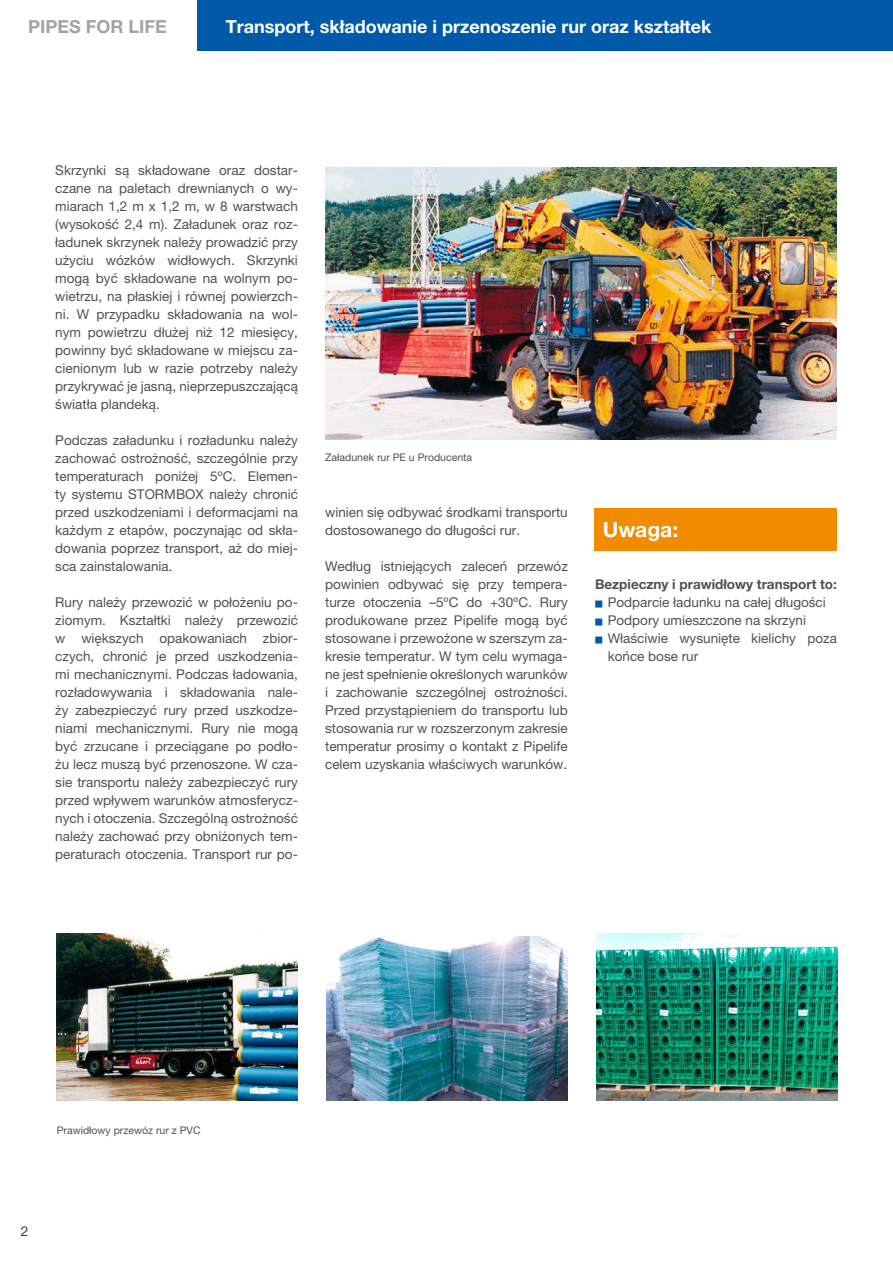
<style>
.page{position:relative;width:893px;height:1263px;background:#fff}
.page>*{position:absolute;margin:0;border:0;box-sizing:border-box;transform-origin:0 0}
.t1{font:700 21px "Helvetica Neue LT Pro";color:#fff}
.t2{font:700 18px "Helvetica Neue LT Pro";color:#fff}
.t3{font:700 18px "Helvetica Neue LT Pro";color:#a3a3a7}
.t4{font:13.5px/18px "Helvetica Neue LT Pro";color:#504f53;text-align:justify}
.t5{font:700 13.5px "Helvetica Neue LT Pro";color:#504f53}
.t6{font:300 13.5px "Helvetica Neue LT Pro";color:#000}
.t7{font:10.5px "Helvetica Neue LT Pro";color:#504f53}
.s1{font-family:"Newspaper Pi PL";font-size:10.5px;color:#005aa9}
</style>
<div class="page">
<div style="left:197px;top:0;width:696px;height:51px;background:#005aa9"></div>
<img style="left:326px;top:168px;width:511px;height:271px">
<img style="left:327px;top:936px;width:241px;height:165px">
<img style="left:596px;top:933px;width:242px;height:168px">
<img style="left:57px;top:933px;width:241px;height:168px">
<div style="left:594px;top:508px;width:243px;height:43px;background:#f18c00"></div>
<h2 class="t3" style="left:28px;top:16px;width:140px">PIPES FOR LIFE</h2>
<h2 class="t2" style="left:226px;top:15px;width:487px">Transport, składowanie i przenoszenie rur oraz kształtek</h2>
<p class="t4" style="left:55px;top:161px;width:244px">Skrzynki są składowane oraz dostar&shy;czane na paletach drewnianych o wy&shy;miarach 1,2 m x 1,2 m, w 8 warstwach (wysokość 2,4 m). Załadunek oraz roz&shy;ładunek skrzynek należy prowadzić przy użyciu wózków widłowych. Skrzynki mogą być składowane na wolnym po&shy;wietrzu, na płaskiej i równej powierzch&shy;ni. W przypadku składowania na wol&shy;nym powietrzu dłużej niż 12 miesięcy, powinny być składowane w miejscu za&shy;cienionym lub w razie potrzeby należy przykrywać je jasną, nieprzepuszczającą światła plandeką.</p>
<p class="t4" style="left:55px;top:431px;width:244px">Podczas załadunku i rozładunku należy zachować ostrożność, szczególnie przy temperaturach poniżej 5ºC. Elemen&shy;ty systemu STORMBOX należy chronić przed uszkodzeniami i deformacjami na każdym z etapów, poczynając od skła&shy;dowania poprzez transport, aż do miej&shy;sca zainstalowania.</p>
<p class="t4" style="left:55px;top:593px;width:244px">Rury należy przewozić w położeniu po&shy;ziomym. Kształtki należy przewozić w większych opakowaniach zbior&shy;czych, chronić je przed uszkodzenia&shy;mi mechanicznymi. Podczas ładowania, rozładowywania i składowania nale&shy;ży zabezpieczyć rury przed uszkodze&shy;niami mechanicznymi. Rury nie mogą być zrzucane i przeciągane po podło&shy;żu lecz muszą być przenoszone. W cza&shy;sie transportu należy zabezpieczyć rury przed wpływem warunków atmosferycz&shy;nych i otoczenia. Szczególną ostrożność należy zachować przy obniżonych tem&shy;peraturach otoczenia. Transport rur po-</p>
<p class="t7" style="left:325px;top:451px;width:149px">Załadunek rur PE u Producenta</p>
<p class="t4" style="left:325px;top:503px;width:244px">winien się odbywać środkami transportu dostosowanego do długości rur.</p>
<p class="t4" style="left:325px;top:557px;width:244px">Według istniejących zaleceń przewóz powinien odbywać się przy tempera&shy;turze otoczenia –5ºC do +30ºC. Rury produkowane przez Pipelife mogą być stosowane i przewożone w szerszym za&shy;kresie temperatur. W tym celu wymaga&shy;ne jest spełnienie określonych warunków i zachowanie szczególnej ostrożności.<br>Przed przystąpieniem do transportu lub stosowania rur w rozszerzonym zakresie temperatur prosimy o kontakt z Pipelife celem uzyskania właściwych warunków.</p>
<h1 class="t1" style="left:603px;top:516px;width:77px">Uwaga:</h1>
<p class="t5" style="left:595px;top:576px;width:243px">Bezpieczny i prawidłowy transport to:</p>
<p class="t4" style="left:595px;top:593px;width:232px"><span class="s1">t</span> Podparcie ładunku na całej długości</p>
<p class="t4" style="left:595px;top:611px;width:212px"><span class="s1">t</span> Podpory umieszczone na skrzyni</p>
<p class="t4" style="left:595px;top:629px;width:243px"><span class="s1">t</span> Właściwie wysunięte kielichy poza</p>
<p class="t4" style="left:608px;top:647px;width:92px">końce bose rur</p>
<p class="t7" style="left:57px;top:1123px;width:145px">Prawidłowy przewóz rur z PVC</p>
<p class="t6" style="left:21px;top:1222px;width:9px">2</p>
</div>
